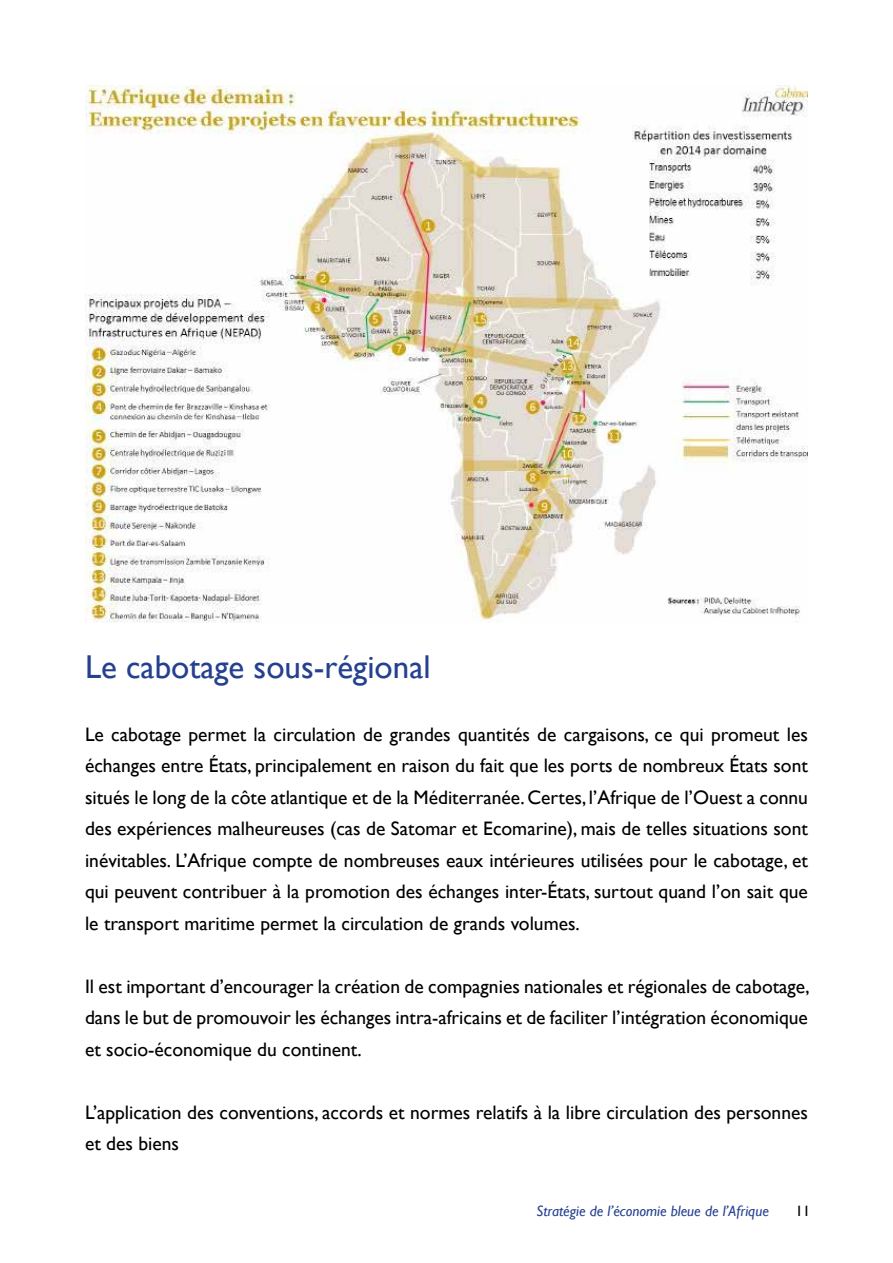
<style>
.page{position:relative;width:893px;height:1263px;background:#fff}
.page>*{position:absolute;margin:0;border:0;box-sizing:border-box;transform-origin:0 0}
.t1{font:33px "Gill Sans";color:#25408f}
.t2{font:19.5px/31.5px "Gill Sans";color:#000;text-align:justify}
.t3{font:italic 15px "Gill Sans";color:#25408f}
.t4{font:15px "Gill Sans";color:#000}
</style>
<div class="page">
<img style="left:85px;top:85px;width:723px;height:538px">
<h1 class="t1" style="left:85px;top:647px;width:347px">Le cabotage sous-régional</h1>
<p class="t2" style="left:85px;top:719px;width:724px">Le cabotage permet la circulation de grandes quantités de cargaisons, ce qui promeut les échanges entre États, principalement en raison du fait que les ports de nombreux États sont situés le long de la côte atlantique et de la Méditerranée. Certes, l’Afrique de l’Ouest a connu des expériences malheureuses (cas de Satomar et Ecomarine), mais de telles situations sont inévitables. L’Afrique compte de nombreuses eaux intérieures utilisées pour le cabotage, et qui peuvent contribuer à la promotion des échanges inter-États, surtout quand l’on sait que le transport maritime permet la circulation de grands volumes.</p>
<p class="t2" style="left:85px;top:971px;width:726px">Il est important d’encourager la création de compagnies nationales et régionales de cabotage, dans le but de promouvoir les échanges intra-africains et de faciliter l’intégration économique et socio-économique du continent.</p>
<p class="t2" style="left:85px;top:1097px;width:724px">L’application des conventions, accords et normes relatifs à la libre circulation des personnes et des biens</p>
<p class="t3" style="left:536px;top:1202px;width:234px">Stratégie de l’économie bleue de l’Afrique</p>
<p class="t4" style="left:795px;top:1202px;width:16px">11</p>
</div>
